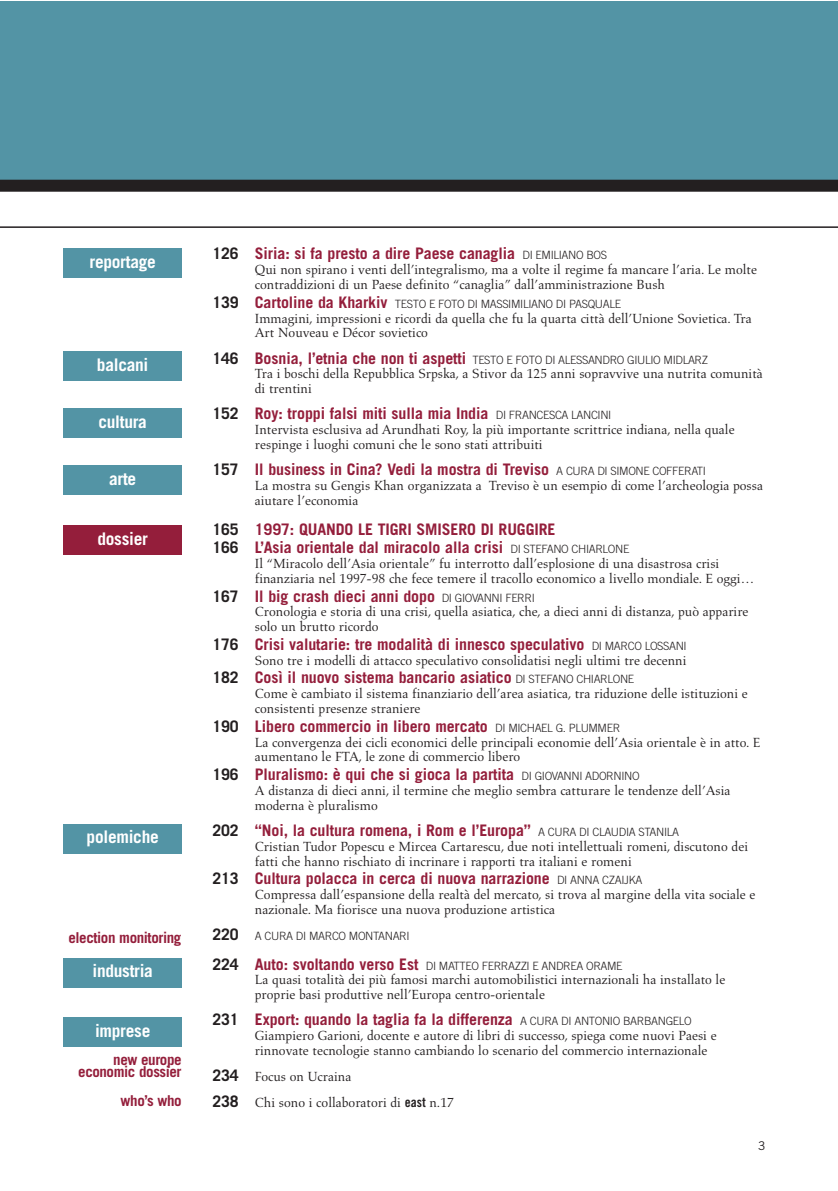
<style>
.page{position:relative;width:838px;height:1191px;background:#fff}
.page>*{position:absolute;margin:0;border:0;box-sizing:border-box;transform-origin:0 0}
.t1{font:700 17.4px "Trade Gothic";letter-spacing:-.015em;color:#fff}
.t2{font:700 15.9px/18.6px "Trade Gothic";letter-spacing:-.005em;color:#941e3b}
.t3{font:700 15px/12px "Trade Gothic";letter-spacing:-.03em;color:#941e3b;text-align:right}
.t4{font:13.5px/14.9px "Aldus";color:#231f20}
.t5{font:12px "Trade Gothic";color:#231f20}
.t6{font:300 11.4px "Trade Gothic";letter-spacing:-.035em;color:#231f20}
.s1{color:#231f20}
.s2{font-weight:300;font-size:11.4px;color:#231f20}
.s3{font-weight:700;font-size:15.9px}
.s4{font-weight:700;font-size:15.9px;color:#941e3b}
.s5{font-family:"Trade Gothic";font-weight:700;font-size:15.9px}
.s6{font-family:"Trade Gothic Bold Cond Twenty"}
</style>
<div class="page">
<div style="left:0;top:1px;width:837px;height:179px;background:#5394a5"></div>
<hr style="left:0;top:226px;width:837px;height:2px;background:#231f20">
<div style="left:0;top:180px;width:837px;height:12px;background:#231f20"></div>
<div style="left:63px;top:248px;width:119px;height:29px;background:#5394a5"></div>
<div style="left:63px;top:352px;width:119px;height:29px;background:#5394a5"></div>
<div style="left:63px;top:408px;width:119px;height:29px;background:#5394a5"></div>
<div style="left:63px;top:465px;width:119px;height:29px;background:#5394a5"></div>
<div style="left:63px;top:526px;width:119px;height:29px;background:#941e3b"></div>
<div style="left:63px;top:958px;width:119px;height:29px;background:#5394a5"></div>
<div style="left:63px;top:1017px;width:119px;height:30px;background:#5394a5"></div>
<div style="left:63px;top:824px;width:119px;height:29px;background:#5394a5"></div>
<p class="t1" style="left:90px;top:255px;width:68px">reportage</p>
<p class="t1" style="left:97px;top:359px;width:53px">balcani</p>
<p class="t1" style="left:98px;top:415px;width:50px">cultura</p>
<p class="t1" style="left:109px;top:472px;width:29px">arte</p>
<p class="t1" style="left:97px;top:533px;width:52px">dossier</p>
<p class="t1" style="left:87px;top:830px;width:74px">polemiche</p>
<p class="t3" style="left:68px;top:932px;width:114px">election monitoring</p>
<p class="t1" style="left:92px;top:964px;width:62px">industria</p>
<p class="t1" style="left:95px;top:1024px;width:57px">imprese</p>
<p class="t3" style="left:78px;top:1055px;width:105px">new europe economic dossier</p>
<p class="t2" style="left:212px;top:246px;width:396px"><span class="s1">126</span> Siria: si fa presto a dire Paese canaglia <span class="s2">DI EMILIANO BOS</span></p>
<p class="t4" style="left:255px;top:263px;width:503px">Qui non spirano i venti dell’integralismo, ma a volte il regime fa mancare l’aria. Le molte contraddizioni di un Paese definito “canaglia” dall’amministrazione Bush</p>
<p class="t6" style="left:212px;top:299px;width:410px"><span class="s3">139</span> <span class="s4">Cartoline da Kharkiv</span> TESTO E FOTO DI MASSIMILIANO DI PASQUALE</p>
<p class="t4" style="left:255px;top:312px;width:498px">Immagini, impressioni e ricordi da quella che fu la quarta città dell’Unione Sovietica. Tra<br>Art Nouveau e Décor sovietico</p>
<p class="t6" style="left:212px;top:355px;width:497px"><span class="s3">146</span> <span class="s4">Bosnia, l’etnia che non ti aspetti</span> TESTO E FOTO DI ALESSANDRO GIULIO MIDLARZ</p>
<p class="t4" style="left:255px;top:367px;width:509px">Tra i boschi della Repubblica Srpska, a Stivor da 125 anni sopravvive una nutrita comunità di trentini</p>
<p class="t2" style="left:212px;top:406px;width:400px"><span class="s1">152</span> Roy: troppi falsi miti sulla mia India <span class="s2">DI FRANCESCA LANCINI</span></p>
<p class="t4" style="left:255px;top:423px;width:481px">Intervista esclusiva ad Arundhati Roy, la più importante scrittrice indiana, nella quale respinge i luoghi comuni che le sono stati attribuiti</p>
<p class="t2" style="left:212px;top:462px;width:495px"><span class="s1">157</span> Il business in Cina? Vedi la mostra di Treviso <span class="s2">A CURA DI SIMONE COFFERATI</span></p>
<p class="t4" style="left:255px;top:479px;width:510px">La mostra su Gengis Khan organizzata a Treviso è un esempio di come l’archeologia possa aiutare l’economia</p>
<p class="t2" style="left:212px;top:521px;width:418px"><span class="s1">165</span> 1997: QUANDO LE TIGRI SMISERO DI RUGGIRE<br><span class="s1">166</span> L’Asia orientale dal miracolo alla crisi <span class="s2">DI STEFANO CHIARLONE</span></p>
<p class="t4" style="left:255px;top:557px;width:501px">Il “Miracolo dell’Asia orientale” fu interrotto dall’esplosione di una disastrosa crisi finanziaria nel 1997-98 che fece temere il tracollo economico a livello mondiale. E oggi…</p>
<p class="t2" style="left:212px;top:588px;width:324px"><span class="s1">167</span> Il big crash dieci anni dopo <span class="s2">DI GIOVANNI FERRI</span></p>
<p class="t4" style="left:255px;top:605px;width:495px">Cronologia e storia di una crisi, quella asiatica, che, a dieci anni di distanza, può apparire solo un brutto ricordo</p>
<p class="t2" style="left:212px;top:636px;width:476px"><span class="s1">176</span> Crisi valutarie: tre modalità di innesco speculativo <span class="s2">DI MARCO LOSSANI</span></p>
<p class="t4" style="left:255px;top:654px;width:433px">Sono tre i modelli di attacco speculativo consolidatisi negli ultimi tre decenni</p>
<p class="t2" style="left:212px;top:670px;width:423px"><span class="s1">182</span> Così il nuovo sistema bancario asiatico <span class="s2">DI STEFANO CHIARLONE</span></p>
<p class="t4" style="left:255px;top:687px;width:494px">Come è cambiato il sistema finanziario dell’area asiatica, tra riduzione delle istituzioni e consistenti presenze straniere</p>
<p class="t2" style="left:212px;top:718px;width:409px"><span class="s1">190</span> Libero commercio in libero mercato <span class="s2">DI MICHAEL G. PLUMMER</span></p>
<p class="t4" style="left:255px;top:735px;width:507px">La convergenza dei cicli economici delle principali economie dell’Asia orientale è in atto. E aumentano le FTA, le zone di commercio libero</p>
<p class="t2" style="left:212px;top:766px;width:429px"><span class="s1">196</span> Pluralismo: è qui che si gioca la partita <span class="s2">DI GIOVANNI ADORNINO</span></p>
<p class="t4" style="left:255px;top:784px;width:477px">A distanza di dieci anni, il termine che meglio sembra catturare le tendenze dell’Asia moderna è pluralismo</p>
<p class="t2" style="left:212px;top:822px;width:468px"><span class="s1">202</span> “Noi, la cultura romena, i Rom e l’Europa” <span class="s2">A CURA DI CLAUDIA STANILA</span></p>
<p class="t4" style="left:255px;top:839px;width:495px">Cristian Tudor Popescu e Mircea Cartarescu, due noti intellettuali romeni, discutono dei fatti che hanno rischiato di incrinare i rapporti tra italiani e romeni</p>
<p class="t2" style="left:212px;top:870px;width:431px"><span class="s1">213</span> Cultura polacca in cerca di nuova narrazione <span class="s2">DI ANNA CZAIJKA</span></p>
<p class="t4" style="left:255px;top:888px;width:502px">Compressa dall’espansione della realtà del mercato, si trova al margine della vita sociale e nazionale. Ma fiorisce una nuova produzione artistica</p>
<p class="t6" style="left:212px;top:931px;width:199px"><span class="s3">220</span> A CURA DI MARCO MONTANARI</p>
<p class="t6" style="left:212px;top:961px;width:412px"><span class="s3">224</span> <span class="s4">Auto: svoltando verso Est</span> DI MATTEO FERRAZZI E ANDREA ORAME</p>
<p class="t4" style="left:255px;top:973px;width:472px">La quasi totalità dei più famosi marchi automobilistici internazionali ha installato le proprie basi produttive nell’Europa centro-orientale</p>
<p class="t2" style="left:212px;top:1012px;width:481px"><span class="s1">231</span> Export: quando la taglia fa la differenza <span class="s2">A CURA DI ANTONIO BARBANGELO</span></p>
<p class="t4" style="left:255px;top:1029px;width:463px">Giampiero Garioni, docente e autore di libri di successo, spiega come nuovi Paesi e rinnovate tecnologie stanno cambiando lo scenario del commercio internazionale</p>
<p class="t4" style="left:212px;top:1070px;width:140px"><span class="s5">234</span> Focus on Ucraina</p>
<p class="t3" style="left:121px;top:1096px;width:62px">who’s who</p>
<p class="t4" style="left:212px;top:1096px;width:243px"><span class="s5">238</span> Chi sono i collaboratori di <span class="s6">east</span> n.17</p>
<p class="t5" style="left:758px;top:1141px;width:9px">3</p>
</div>
